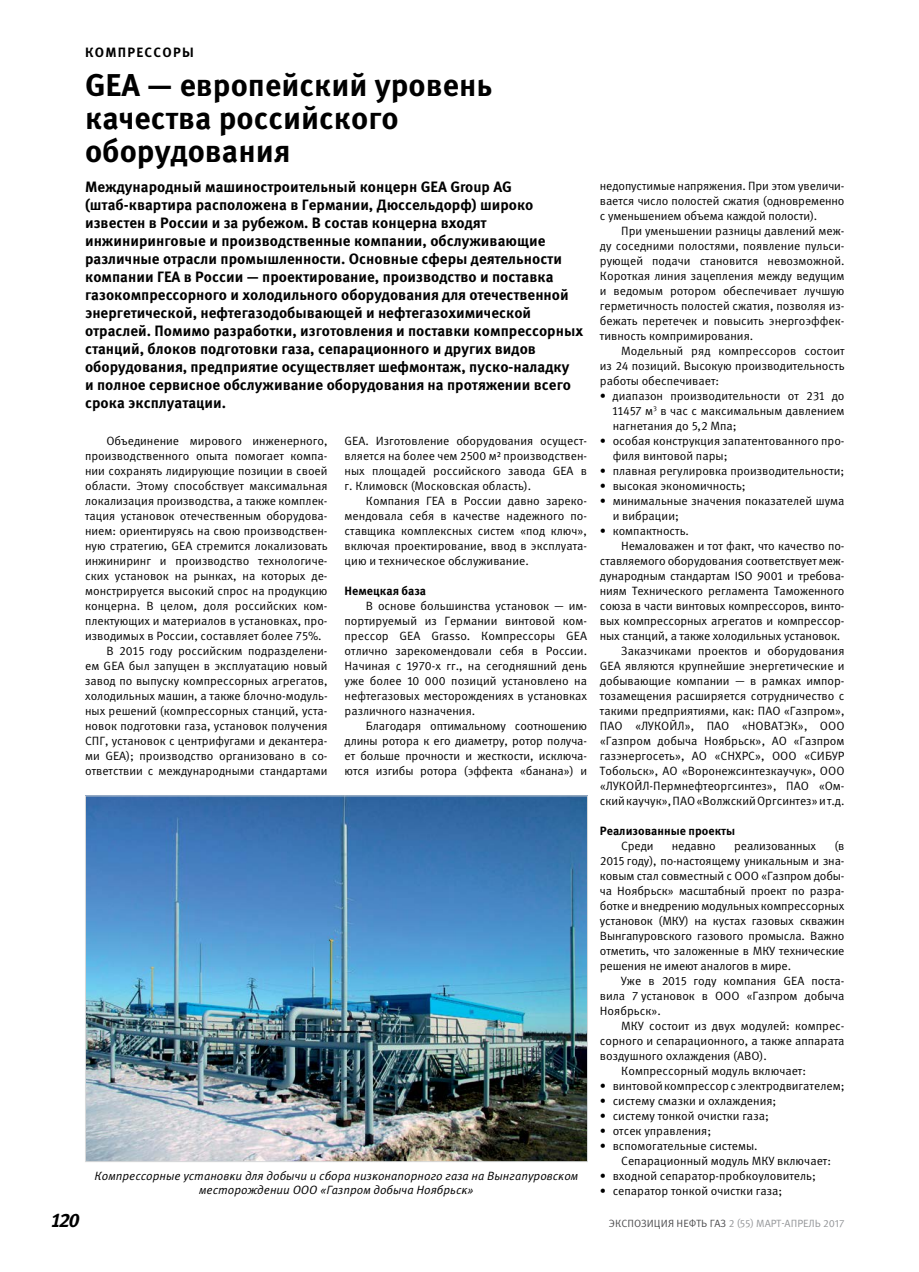
<style>
.page{position:relative;width:919px;height:1272px;background:#fff}
.page>*{position:absolute;margin:0;border:0;box-sizing:border-box;transform-origin:0 0}
.t1{font:700 31.5px/33px "Meta Pro";color:#000}
.t2{font:italic 700 19.5px "Meta Pro";color:#000}
.t3{font:700 15px/18px "Meta Pro";color:#000}
.t4{font:700 13.5px "Meta Pro";letter-spacing:.09em;color:#000}
.t5{font:12px/15px "Meta Pro";color:#000;text-align:justify}
.t6{font:italic 12px/13.5px "Meta Pro";color:#000;text-align:center}
.t7{font:700 12px "Meta Pro";color:#000}
.t8{font:10.5px "Meta Pro";color:#939598}
.s1{color:#4d4d4f}
</style>
<div class="page">
<img style="left:87px;top:797px;width:499px;height:362px">
<p class="t4" style="left:85px;top:44px;width:110px">КОМПРЕССОРЫ</p>
<h1 class="t1" style="left:85px;top:70px;width:409px">GEA — европейский уровень качества российского оборудования</h1>
<p class="t3" style="left:85px;top:178px;width:499px">Международный машиностроительный концерн GEA Group AG (штаб-квартира расположена в Германии, Дюссельдорф) широко известен в России и за рубежом. В состав концерна входят инжиниринговые и производственные компании, обслуживающие различные отрасли промышленности. Основные сферы деятельности компании ГЕА в России — проектирование, производство и поставка газокомпрессорного и холодильного оборудования для отечественной энергетической, нефтегазодобывающей и нефтегазохимической отраслей. Помимо разработки, изготовления и поставки компрессорных станций, блоков подготовки газа, сепарационного и других видов оборудования, предприятие осуществляет шефмонтаж, пуско-наладку<br>и полное сервисное обслуживание оборудования на протяжении всего срока эксплуатации.</p>
<p class="t5" style="left:106px;top:434px;width:223px">Объединение мирового инженерного,</p>
<p class="t5" style="left:85px;top:449px;width:244px">производственного опыта помогает компа-</p>
<p class="t5" style="left:85px;top:464px;width:244px">нии сохранять лидирующие позиции в своей</p>
<p class="t5" style="left:85px;top:479px;width:244px">области. Этому способствует максимальная</p>
<p class="t5" style="left:85px;top:494px;width:244px">локализация производства, а также комплек-</p>
<p class="t5" style="left:85px;top:509px;width:244px">тация установок отечественным оборудова-</p>
<p class="t5" style="left:85px;top:524px;width:244px">нием: ориентируясь на свою производствен-</p>
<p class="t5" style="left:85px;top:539px;width:244px">ную стратегию, GEA стремится локализовать</p>
<p class="t5" style="left:85px;top:554px;width:244px">инжиниринг и производство технологиче-</p>
<p class="t5" style="left:85px;top:569px;width:244px">ских установок на рынках, на которых де-</p>
<p class="t5" style="left:85px;top:584px;width:244px">монстрируется высокий спрос на продукцию</p>
<p class="t5" style="left:85px;top:599px;width:244px">концерна. В целом, доля российских ком-</p>
<p class="t5" style="left:85px;top:614px;width:244px">плектующих и материалов в установках, про-</p>
<p class="t5" style="left:85px;top:629px;width:238px">изводимых в России, составляет более 75%.</p>
<p class="t5" style="left:106px;top:644px;width:223px">В 2015 году российским подразделени-</p>
<p class="t5" style="left:85px;top:659px;width:244px">ем GEA был запущен в эксплуатацию новый</p>
<p class="t5" style="left:85px;top:674px;width:244px">завод по выпуску компрессорных агрегатов,</p>
<p class="t5" style="left:85px;top:689px;width:244px">холодильных машин, а также блочно-модуль-</p>
<p class="t5" style="left:85px;top:704px;width:244px">ных решений (компрессорных станций, уста-</p>
<p class="t5" style="left:85px;top:719px;width:244px">новок подготовки газа, установок получения</p>
<p class="t5" style="left:85px;top:734px;width:244px">СПГ, установок с центрифугами и декантера-</p>
<p class="t5" style="left:85px;top:749px;width:244px">ми GEA); производство организовано в со-</p>
<p class="t5" style="left:85px;top:764px;width:244px">ответствии с международными стандартами</p>
<p class="t5" style="left:344px;top:434px;width:244px">GEA. Изготовление оборудования осущест&shy;вляется на более чем 2500 м² производствен&shy;ных площадей российского завода GEA в г. Климовск (Московская область).</p>
<p class="t5" style="left:344px;top:494px;width:244px;text-indent:21px">Компания ГЕА в России давно зареко&shy;мендовала себя в качестве надежного по&shy;ставщика комплексных систем «под ключ», включая проектирование, ввод в эксплуата&shy;цию и техническое обслуживание.</p>
<p class="t7" style="left:344px;top:583px;width:83px">Немецкая база</p>
<p class="t5" style="left:344px;top:599px;width:244px;text-indent:21px">В основе большинства установок — им&shy;портируемый из Германии винтовой ком&shy;прессор GEA Grasso. Компрессоры GEA отлично зарекомендовали себя в России.<br>Начиная с 1970-х гг., на сегодняшний день уже более 10 000 позиций установлено на нефтегазовых месторождениях в установках различного назначения.</p>
<p class="t5" style="left:344px;top:719px;width:244px;text-indent:21px">Благодаря оптимальному соотношению длины ротора к его диаметру, ротор получа&shy;ет больше прочности и жесткости, исключа&shy;ются изгибы ротора (эффекта «банана») и</p>
<p class="t6" style="left:95px;top:1169px;width:485px">Компрессорные установки для добычи и сбора низконапорного газа на Вынгапуровском месторождении ООО «Газпром добыча Ноябрьск»</p>
<p class="t5" style="left:600px;top:178px;width:246px">недопустимые напряжения. При этом увеличи&shy;вается число полостей сжатия (одновременно с уменьшением объема каждой полости).</p>
<p class="t5" style="left:600px;top:223px;width:246px;text-indent:21px">При уменьшении разницы давлений меж&shy;ду соседними полостями, появление пульси&shy;рующей подачи становится невозможной.<br>Короткая линия зацепления между ведущим и ведомым ротором обеспечивает лучшую герметичность полостей сжатия, позволяя из&shy;бежать перетечек и повысить энергоэффек&shy;тивность компримирования.</p>
<p class="t5" style="left:600px;top:343px;width:246px;text-indent:21px">Модельный ряд компрессоров состоит из 24 позиций. Высокую производительность работы обеспечивает:</p>
<p class="t5" style="left:612px;top:388px;width:233px;text-indent:-13px">• диапазон производительности от 231 до 11457 м<sup>3</sup> в час с максимальным давлением нагнетания до 5,2 Мпа;</p>
<p class="t5" style="left:612px;top:433px;width:233px;text-indent:-13px">• особая конструкция запатентованного про&shy;филя винтовой пары;</p>
<p class="t5" style="left:600px;top:463px;width:246px">• плавная регулировка производительности;</p>
<p class="t5" style="left:600px;top:478px;width:147px">• высокая экономичность;</p>
<p class="t5" style="left:612px;top:493px;width:233px;text-indent:-13px">• минимальные значения показателей шума и вибрации;</p>
<p class="t5" style="left:600px;top:523px;width:91px">• компактность.</p>
<p class="t5" style="left:621px;top:538px;width:225px">Немаловажен и тот факт, что качество по-</p>
<p class="t5" style="left:600px;top:553px;width:246px">ставляемого оборудования соответствует меж-</p>
<p class="t5" style="left:600px;top:568px;width:246px">дународным стандартам ISO 9001 и требова-</p>
<p class="t5" style="left:600px;top:583px;width:246px">ниям Технического регламента Таможенного</p>
<p class="t5" style="left:600px;top:598px;width:246px">союза в части винтовых компрессоров, винто-</p>
<p class="t5" style="left:600px;top:613px;width:246px">вых компрессорных агрегатов и компрессор-</p>
<p class="t5" style="left:600px;top:628px;width:242px">ных станций, а также холодильных установок.</p>
<p class="t5" style="left:621px;top:643px;width:225px">Заказчиками проектов и оборудования</p>
<p class="t5" style="left:600px;top:658px;width:246px">GEA являются крупнейшие энергетические и</p>
<p class="t5" style="left:600px;top:673px;width:246px">добывающие компании — в рамках импор-</p>
<p class="t5" style="left:600px;top:688px;width:246px">тозамещения расширяется сотрудничество с</p>
<p class="t5" style="left:600px;top:703px;width:246px">такими предприятиями, как: ПАО «Газпром»,</p>
<p class="t5" style="left:600px;top:718px;width:246px">ПАО «ЛУКОЙЛ», ПАО «НОВАТЭК», ООО</p>
<p class="t5" style="left:600px;top:733px;width:246px">«Газпром добыча Ноябрьск», АО «Газпром</p>
<p class="t5" style="left:600px;top:748px;width:246px">газэнергосеть», АО «СНХРС», ООО «СИБУР</p>
<p class="t5" style="left:600px;top:763px;width:246px">Тобольск», АО «Воронежсинтезкаучук», ООО</p>
<p class="t5" style="left:600px;top:778px;width:246px">«ЛУКОЙЛ-Пермнефтеоргсинтез», ПАО «Ом-</p>
<p class="t5" style="left:600px;top:793px;width:246px">ский каучук», ПАО «Волжский Оргсинтез» и т.д.</p>
<p class="t7" style="left:600px;top:823px;width:137px">Реализованные проекты</p>
<p class="t5" style="left:621px;top:838px;width:34px">Среди</p>
<p class="t5" style="left:671px;top:838px;width:45px">недавно</p>
<p class="t5" style="left:734px;top:838px;width:84px">реализованных</p>
<p class="t5" style="left:600px;top:838px;width:246px;text-indent:234px">(в 2015 году), по-настоящему уникальным и зна&shy;ковым стал совместный с ООО «Газпром добы&shy;ча Ноябрьск» масштабный проект по разра&shy;ботке и внедрению модульных компрессорных установок (МКУ) на кустах газовых скважин Вынгапуровского газового промысла. Важно отметить, что заложенные в МКУ технические решения не имеют аналогов в мире.</p>
<p class="t5" style="left:600px;top:973px;width:246px;text-indent:21px">Уже в 2015 году компания GEA поста&shy;вила 7 установок в ООО «Газпром добыча Ноябрьск».</p>
<p class="t5" style="left:621px;top:1018px;width:225px">МКУ состоит из двух модулей: компрес-</p>
<p class="t5" style="left:600px;top:1033px;width:246px">сорного и сепарационного, а также аппарата</p>
<p class="t5" style="left:600px;top:1048px;width:168px">воздушного охлаждения (АВО).</p>
<p class="t5" style="left:621px;top:1063px;width:186px">Компрессорный модуль включает:</p>
<p class="t5" style="left:600px;top:1078px;width:246px">• винтовой компрессор с электродвигателем;</p>
<p class="t5" style="left:600px;top:1093px;width:178px">• систему смазки и охлаждения;</p>
<p class="t5" style="left:600px;top:1108px;width:170px">• систему тонкой очистки газа;</p>
<p class="t5" style="left:600px;top:1123px;width:113px">• отсек управления;</p>
<p class="t5" style="left:621px;top:1138px;width:211px;text-indent:-21px">• вспомогательные системы.<br>Сепарационный модуль МКУ включает:</p>
<p class="t5" style="left:600px;top:1168px;width:217px">• входной сепаратор-пробкоуловитель;</p>
<p class="t5" style="left:600px;top:1183px;width:184px">• сепаратор тонкой очистки газа;</p>
<h2 class="t2" style="left:51px;top:1208px;width:30px">120</h2>
<p class="t8" style="left:609px;top:1216px;width:237px"><span class="s1">ЭКСПОЗИЦИЯ НЕФТЬ ГАЗ</span> 2 (55) МАРТ-АПРЕЛЬ 2017</p>
</div>
